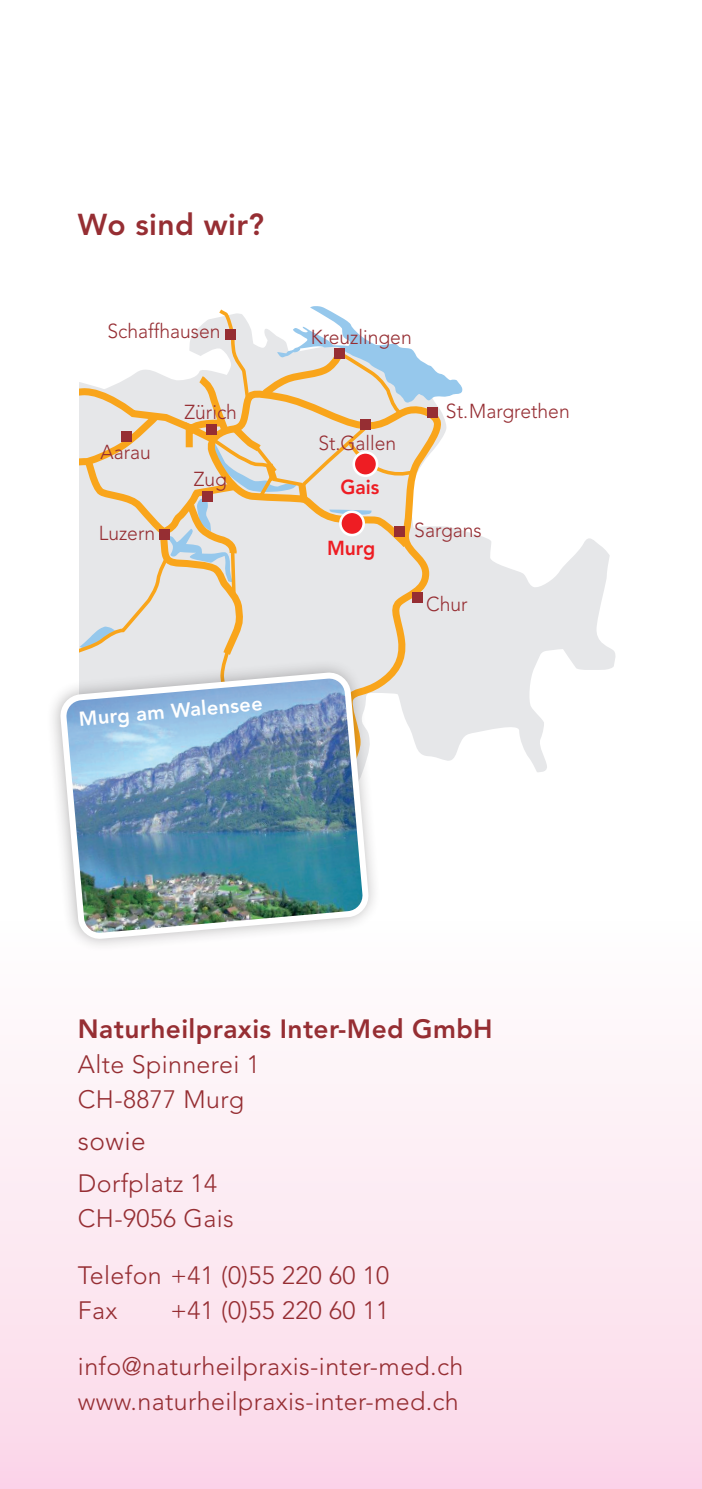
<style>
.page{position:relative;width:702px;height:1489px;background:#fff}
.page>*{position:absolute;margin:0;border:0;box-sizing:border-box;transform-origin:0 0}
.t1{font:800 30px "Avenir";letter-spacing:.015em;color:#962e33}
.t2{font:800 26.25px "Avenir";letter-spacing:.015em;color:#962e33}
.t3{font:300 26.25px "Avenir";letter-spacing:.015em;color:#962e33}
.t4{font:300 25px/35px "Avenir";letter-spacing:.015em;color:#962e33}
.t5{font:300 20px "Avenir";color:#962e33;scale:.96 1}
.t6{font:800 20px "Avenir";color:#fff}
.t7{font:800 20px "Avenir";color:#ee1d23;scale:.96 1}
</style>
<div class="page">
<div style="left:0;top:918px;width:702px;height:570px;background:linear-gradient(to bottom,#fefffe,#fbd7e9)"></div>
<svg style="left:462px;top:388px;width:153px;height:384px"></svg>
<svg style="left:79px;top:306px;width:383px;height:455px"></svg>
<div style="left:360px;top:419px;width:11px;height:11px;background:#962e33"></div>
<div style="left:426px;top:407px;width:11px;height:11px;background:#962e33"></div>
<div style="left:334px;top:348px;width:11px;height:11px;background:#962e33"></div>
<div style="left:225px;top:328px;width:11px;height:11px;background:#962e33"></div>
<div style="left:206px;top:424px;width:11px;height:11px;background:#962e33"></div>
<div style="left:202px;top:490px;width:11px;height:11px;background:#962e33"></div>
<div style="left:121px;top:431px;width:11px;height:10px;background:#962e33"></div>
<div style="left:159px;top:529px;width:11px;height:11px;background:#962e33"></div>
<div style="left:412px;top:592px;width:11px;height:11px;background:#962e33"></div>
<div style="left:394px;top:526px;width:11px;height:11px;background:#962e33"></div>
<div style="left:340px;top:512px;width:23px;height:23px;background:#ee1d23;border-radius:50%"></div>
<div style="left:339px;top:510px;width:26px;height:26px;border:3px solid #fff;border-radius:50%"></div>
<div style="left:354px;top:452px;width:23px;height:23px;background:#ee1d23;border-radius:50%"></div>
<div style="left:352px;top:451px;width:26px;height:26px;border:3px solid #fff;border-radius:50%"></div>
<svg style="left:42px;top:654px;width:344px;height:303px"></svg>
<img style="left:63px;top:674px;width:303px;height:262px">
<p class="t1" style="left:78px;top:207px;width:188px">Wo sind wir?</p>
<p class="t5" style="left:108px;top:319px;width:119px">Schaffhausen</p>
<p class="t5" style="left:311px;top:326px;width:106px">Kreuzlingen</p>
<p class="t5" style="left:100px;top:440px;width:54px">Aarau</p>
<p class="t5" style="left:184px;top:400px;width:56px">Zürich</p>
<p class="t5" style="left:446px;top:400px;width:130px">St.Margrethen</p>
<p class="t5" style="left:194px;top:467px;width:36px">Zug</p>
<p class="t5" style="left:318px;top:431px;width:83px">St.Gallen</p>
<p class="t7" style="left:340px;top:474px;width:42px">Gais</p>
<p class="t5" style="left:99px;top:521px;width:60px">Luzern</p>
<p class="t5" style="left:414px;top:518px;width:72px">Sargans</p>
<p class="t7" style="left:327px;top:536px;width:52px">Murg</p>
<p class="t6" style="left:78px;top:707px;width:186px;rotate:-5deg">Murg am Walensee</p>
<p class="t5" style="left:426px;top:592px;width:45px">Chur</p>
<p class="t2" style="left:78px;top:1013px;width:416px">Naturheilpraxis Inter-Med GmbH</p>
<p class="t4" style="left:78px;top:1047px;width:183px">Alte Spinnerei 1<br>CH-8877 Murg</p>
<p class="t3" style="left:78px;top:1125px;width:69px">sowie</p>
<p class="t4" style="left:78px;top:1166px;width:157px">Dorfplatz 14<br>CH-9056 Gais</p>
<p class="t4" style="left:78px;top:1257px;width:312px">Telefon +41 (0)55 220 60 10<br>Fax</p>
<p class="t4" style="left:170px;top:1292px;width:220px">+41 (0)55 220 60 11</p>
<p class="t4" style="left:78px;top:1348px;width:387px">info@naturheilpraxis-inter-med.ch www.naturheilpraxis-inter-med.ch</p>
</div>
